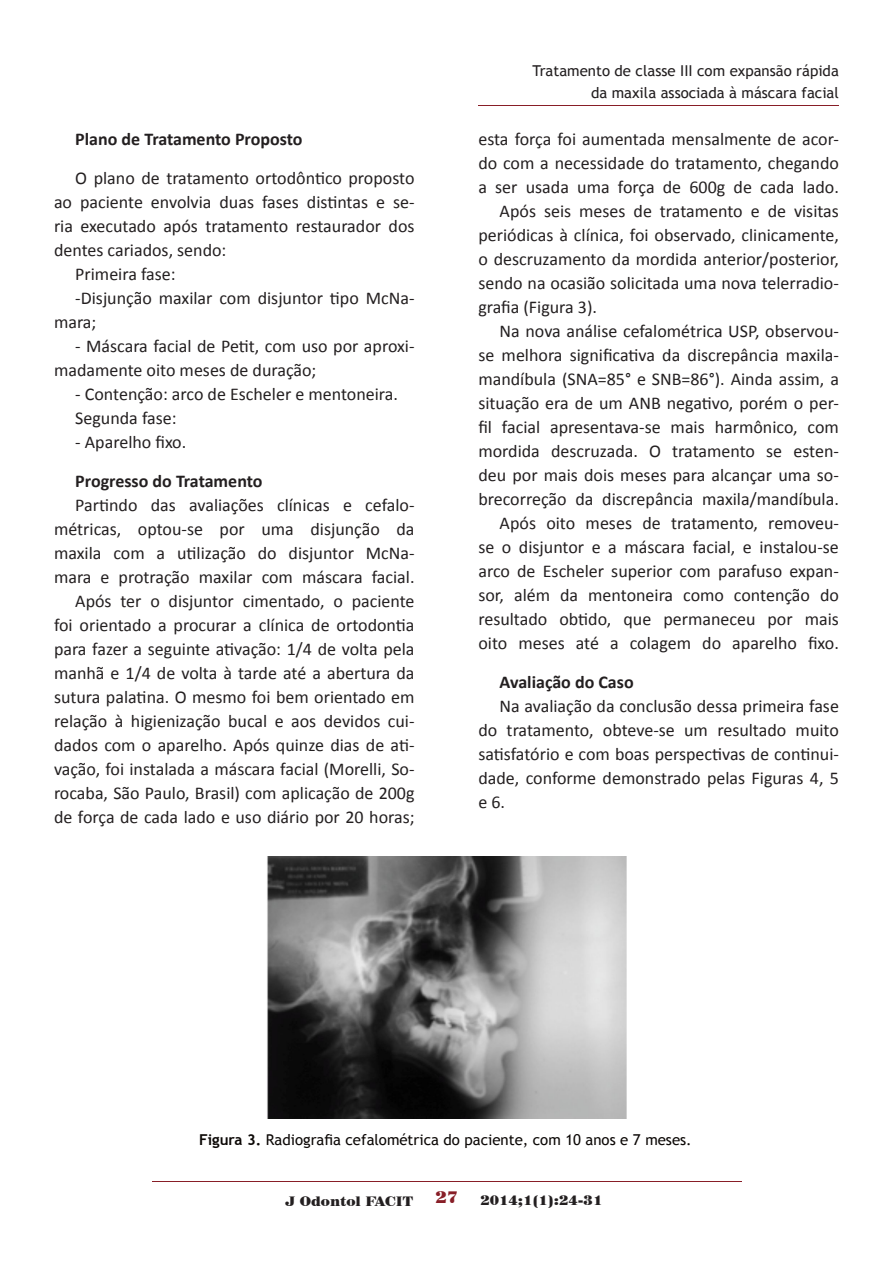
<style>
.page{position:relative;width:893px;height:1263px;background:#fff}
.page>*{position:absolute;margin:0;border:0;box-sizing:border-box;transform-origin:0 0}
.t1{font:18px/24px "Calibri";color:#231f20;text-align:justify}
.t2{font:700 18px "Calibri";color:#231f20}
.t3{font:900 16.5px "Century 725 BT";color:#881e27}
.t4{font:15px "Trebuchet MS";color:#231f20}
.t5{font:15px "Trebuchet MS";color:#0c0806}
.t6{font:900 13.5px "Century 725 BT";color:#231f20}
.s1{font-weight:700}
</style>
<div class="page">
<hr style="left:152px;top:1181px;width:590px;height:1px;background:#881e27">
<hr style="left:478px;top:105px;width:360px;height:1px;background:#881e27">
<img style="left:267px;top:857px;width:360px;height:261px">
<p class="t2" style="left:75px;top:128px;width:229px">Plano de Tratamento Proposto</p>
<p class="t1" style="left:54px;top:166px;width:362px;text-indent:21px">O plano de tratamento ortodôntico proposto ao paciente envolvia duas fases distintas e se&shy;ria executado após tratamento restaurador dos dentes cariados, sendo:</p>
<p class="t1" style="left:75px;top:262px;width:102px">Primeira fase:</p>
<p class="t1" style="left:54px;top:286px;width:362px;text-indent:21px">-Disjunção maxilar com disjuntor tipo McNa&shy;mara;</p>
<p class="t1" style="left:54px;top:334px;width:362px;text-indent:21px">- Máscara facial de Petit, com uso por aproxi&shy;madamente oito meses de duração;</p>
<p class="t1" style="left:75px;top:382px;width:324px">- Contenção: arco de Escheler e mentoneira.</p>
<p class="t1" style="left:75px;top:406px;width:103px">Segunda fase:</p>
<p class="t1" style="left:75px;top:430px;width:113px">- Aparelho fixo.</p>
<p class="t2" style="left:75px;top:470px;width:189px">Progresso do Tratamento</p>
<p class="t1" style="left:54px;top:493px;width:362px;text-indent:21px">Partindo das avaliações clínicas e cefalo&shy;métricas, optou-se por uma disjunção da maxila com a utilização do disjuntor McNa&shy;mara e protração maxilar com máscara facial.</p>
<p class="t1" style="left:54px;top:589px;width:362px;text-indent:21px">Após ter o disjuntor cimentado, o paciente foi orientado a procurar a clínica de ortodontia para fazer a seguinte ativação: 1/4 de volta pela manhã e 1/4 de volta à tarde até a abertura da sutura palatina. O mesmo foi bem orientado em relação à higienização bucal e aos devidos cui&shy;dados com o aparelho. Após quinze dias de ati&shy;vação, foi instalada a máscara facial (Morelli, So&shy;rocaba, São Paulo, Brasil) com aplicação de 200g de força de cada lado e uso diário por 20 horas;</p>
<p class="t4" style="left:533px;top:62px;width:308px">Tratamento de classe III com expansão rápida</p>
<p class="t4" style="left:591px;top:83px;width:249px">da maxila associada à máscara facial</p>
<p class="t1" style="left:478px;top:127px;width:362px">esta força foi aumentada mensalmente de acor&shy;do com a necessidade do tratamento, chegando a ser usada uma força de 600g de cada lado.</p>
<p class="t1" style="left:478px;top:199px;width:362px;text-indent:21px">Após seis meses de tratamento e de visitas periódicas à clínica, foi observado, clinicamente, o descruzamento da mordida anterior/posterior, sendo na ocasião solicitada uma nova telerradio&shy;grafia (Figura 3).</p>
<p class="t1" style="left:478px;top:319px;width:362px;text-indent:21px">Na nova análise cefalométrica USP, observou&shy;se melhora significativa da discrepância maxila&shy;mandíbula (SNA=85° e SNB=86°). Ainda assim, a situação era de um ANB negativo, porém o per&shy;fil facial apresentava-se mais harmônico, com mordida descruzada. O tratamento se esten&shy;deu por mais dois meses para alcançar uma so&shy;brecorreção da discrepância maxila/mandíbula.</p>
<p class="t1" style="left:478px;top:511px;width:362px;text-indent:21px">Após oito meses de tratamento, removeu&shy;se o disjuntor e a máscara facial, e instalou-se arco de Escheler superior com parafuso expan&shy;sor, além da mentoneira como contenção do resultado obtido, que permaneceu por mais oito meses até a colagem do aparelho fixo.</p>
<p class="t2" style="left:500px;top:671px;width:136px">Avaliação do Caso</p>
<p class="t1" style="left:478px;top:694px;width:362px;text-indent:21px">Na avaliação da conclusão dessa primeira fase do tratamento, obteve-se um resultado muito satisfatório e com boas perspectivas de continui&shy;dade, conforme demonstrado pelas Figuras 4, 5 e 6.</p>
<p class="t5" style="left:199px;top:1131px;width:494px"><span class="s1">Figura 3.</span> Radiografia cefalométrica do paciente, com 10 anos e 7 meses.</p>
<p class="t6" style="left:285px;top:1193px;width:129px">J Odontol FACIT</p>
<p class="t3" style="left:435px;top:1187px;width:24px">27</p>
<p class="t6" style="left:480px;top:1192px;width:123px">2014;1(1):24-31</p>
</div>
